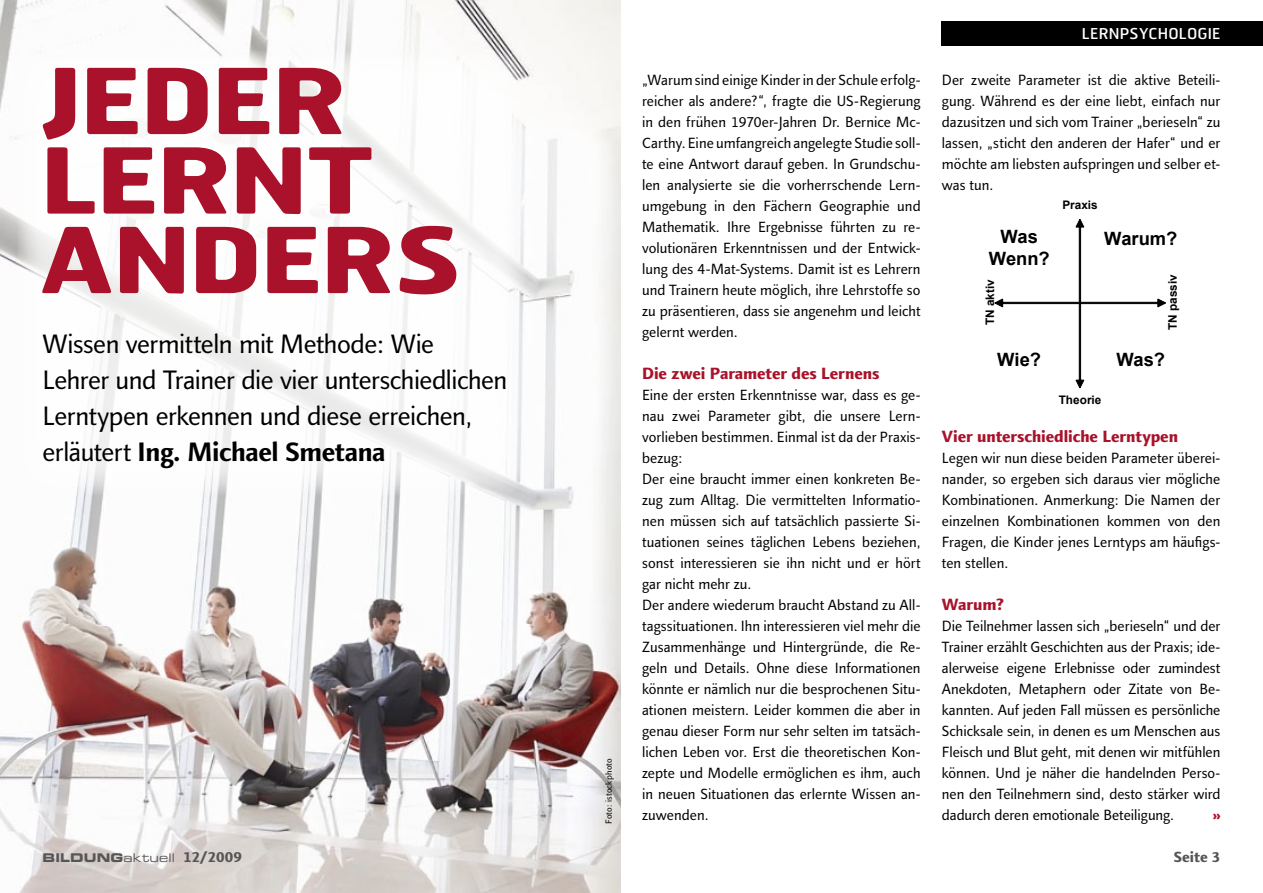
<style>
.page{position:relative;width:1263px;height:893px;background:#fff}
.page>*{position:absolute;margin:0;border:0;box-sizing:border-box;transform-origin:0 0}
.t1{font:700 90.6px/79.5px "Hermes";letter-spacing:-.02em;color:#a9122a;scale:1.18 1}
.t2{font:27px/36px "Linotype Finnegan";letter-spacing:-.015em;color:#000}
.t3{font:700 18.3px/21.5px "Arial";letter-spacing:-.005em;color:#000;text-align:center}
.t4{font:800 16.5px "Linotype Finnegan";letter-spacing:-.005em;color:#a9122a}
.t5{font:15px/21px "Linotype Finnegan";letter-spacing:.005em;color:#000;text-align:justify}
.t6{font:15px "Hermes";letter-spacing:.015em;color:#fff}
.t7{font:800 15px "Linotype Finnegan";color:#565656}
.t8{font:800 15px "Linotype Finnegan";color:#a9122a}
.t9{font:12px "Eurostile LT Std Bold Ex 2";letter-spacing:.015em;color:#565656}
.t10{font:700 11.7px "Arial";color:#000}
.t11{font:9px "Linotype Finnegan";letter-spacing:.02em;color:#000}
.s1{font-weight:700}
.s2{font-family:"Eurostile LT Std Ex 2"}
.s3{font-family:"Linotype Finnegan";font-weight:800;font-size:15px}
</style>
<div class="page">
<img style="left:0;top:0;width:621px;height:893px">
<div style="left:942px;top:21px;width:321px;height:24px;background:#000"></div>
<svg style="left:17px;top:50px;width:509px;height:445px"></svg>
<svg style="left:994px;top:219px;width:172px;height:169px"></svg>
<h1 class="t1" style="left:40px;top:58px;width:359px">JEDER<br>LERNT<br>ANDERS</h1>
<h2 class="t2" style="left:43px;top:326px;width:466px">Wissen vermitteln mit Methode: Wie Lehrer und Trainer die vier unterschiedlichen Lerntypen erkennen und diese erreichen, erläutert <span class="s1">Ing. Michael Smetana</span></h2>
<p class="t11" style="left:603px;top:824px;width:67px;rotate:-90deg">Foto: istockphoto</p>
<p class="t5" style="left:642px;top:69px;width:280px">„Warum sind einige Kinder in der Schule erfolg&shy;reicher als andere?“, fragte die US-Regierung in den frühen 1970er-Jahren Dr. Bernice Mc-Carthy. Eine umfangreich angelegte Studie soll&shy;te eine Antwort darauf geben. In Grundschu&shy;len analysierte sie die vorherrschende Lern&shy;umgebung in den Fächern Geographie und Mathematik. Ihre Ergebnisse führten zu re&shy;volutionären Erkenntnissen und der Entwick&shy;lung des 4-Mat-Systems. Damit ist es Lehrern und Trainern heute möglich, ihre Lehrstoffe so zu präsentieren, dass sie angenehm und leicht gelernt werden.</p>
<p class="t4" style="left:642px;top:363px;width:239px">Die zwei Parameter des Lernens</p>
<p class="t5" style="left:642px;top:384px;width:280px;text-align:left">Eine der ersten Erkenntnisse war, dass es ge&shy;nau zwei Parameter gibt, die unsere Lern&shy;vorlieben bestimmen. Einmal ist da der Praxis&shy;bezug:<br>Der eine braucht immer einen konkreten Be&shy;zug zum Alltag. Die vermittelten Informatio&shy;nen müssen sich auf tatsächlich passierte Si&shy;tuationen seines täglichen Lebens beziehen, sonst interessieren sie ihn nicht und er hört gar nicht mehr zu.<br>Der andere wiederum braucht Abstand zu All&shy;tagssituationen. Ihn interessieren viel mehr die Zusammenhänge und Hintergründe, die Re&shy;geln und Details. Ohne diese Informationen könnte er nämlich nur die besprochenen Situ&shy;ationen meistern. Leider kommen die aber in genau dieser Form nur sehr selten im tatsäch&shy;lichen Leben vor. Erst die theoretischen Kon&shy;zepte und Modelle ermöglichen es ihm, auch in neuen Situationen das erlernte Wissen an&shy;zuwenden.</p>
<p class="t6" style="left:1082px;top:24px;width:140px">LERNPSYCHOLOGIE</p>
<p class="t5" style="left:942px;top:69px;width:280px">Der zweite Parameter ist die aktive Beteili&shy;gung. Während es der eine liebt, einfach nur dazusitzen und sich vom Trainer „berieseln“ zu lassen, „sticht den anderen der Hafer“ und er möchte am liebsten aufspringen und selber et&shy;was tun.</p>
<p class="t3" style="left:989px;top:227px;width:62px">Was<br>Wenn?</p>
<p class="t10" style="left:1062px;top:197px;width:37px">Praxis</p>
<p class="t3" style="left:1104px;top:228px;width:75px">Warum?</p>
<p class="t10" style="left:982px;top:325px;width:47px;rotate:-90deg">TN aktiv</p>
<p class="t10" style="left:1165px;top:330px;width:57px;rotate:-90deg">TN passiv</p>
<p class="t3" style="left:997px;top:349px;width:45px">Wie?</p>
<p class="t3" style="left:1116px;top:350px;width:50px">Was?</p>
<p class="t10" style="left:1059px;top:392px;width:44px">Theorie</p>
<p class="t4" style="left:942px;top:426px;width:238px">Vier unterschiedliche Lerntypen</p>
<p class="t5" style="left:942px;top:447px;width:280px">Legen wir nun diese beiden Parameter überei&shy;nander, so ergeben sich daraus vier mögliche Kombinationen. Anmerkung: Die Namen der einzelnen Kombinationen kommen von den Fragen, die Kinder jenes Lerntyps am häufigs&shy;ten stellen.</p>
<p class="t4" style="left:942px;top:594px;width:63px">Warum?</p>
<p class="t5" style="left:942px;top:615px;width:280px">Die Teilnehmer lassen sich „berieseln“ und der Trainer erzählt Geschichten aus der Praxis; ide&shy;alerweise eigene Erlebnisse oder zumindest Anekdoten, Metaphern oder Zitate von Be&shy;kannten. Auf jeden Fall müssen es persönliche Schicksale sein, in denen es um Menschen aus Fleisch und Blut geht, mit denen wir mitfühlen können. Und je näher die handelnden Perso&shy;nen den Teilnehmern sind, desto stärker wird dadurch deren emotionale Beteiligung.</p>
<p class="t8" style="left:1213px;top:806px;width:9px">»</p>
<p class="t9" style="left:43px;top:849px;width:201px">BILDUNG<span class="s2">aktuell</span> <span class="s3">12/2009</span></p>
<p class="t7" style="left:1174px;top:848px;width:48px">Seite 3</p>
</div>
